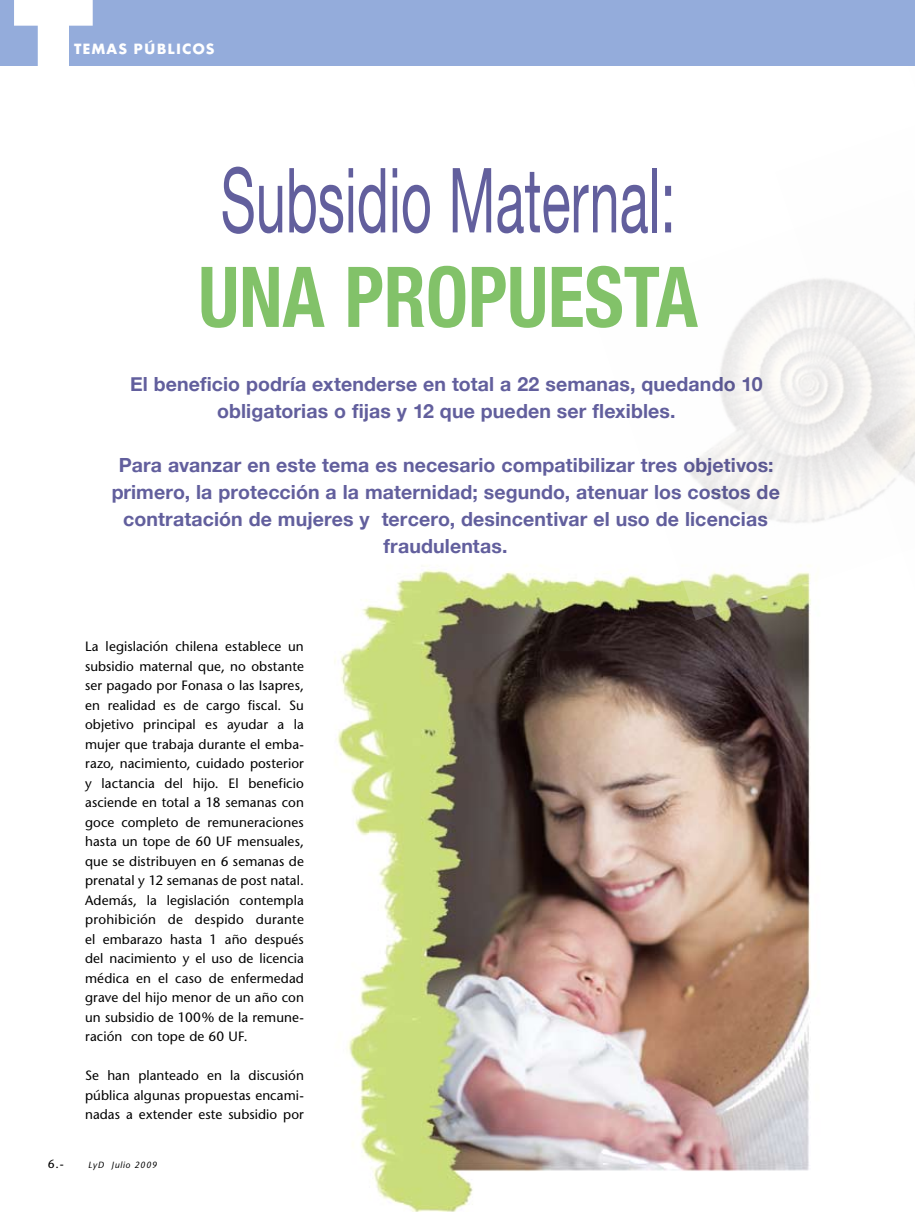
<style>
.page{position:relative;width:915px;height:1212px;background:#fff}
.page>*{position:absolute;margin:0;border:0;box-sizing:border-box;transform-origin:0 0}
.t1{font:90px "Helvetica Neue";color:#625f9d;scale:.6 1}
.t2{font:700 condensed 84px "Helvetica Neue";color:#82c269;scale:.9 1}
.t3{font:700 19.5px/27px "Helvetica Neue";letter-spacing:.005em;color:#625f9d;text-align:center}
.t4{font:13.5px/19.5px "Stone Sans";letter-spacing:.01em;color:#000}
.t5{font:13.5px "Cg Futura Maxi Bd";letter-spacing:.075em;color:#fff}
.t6{font:12px "Stone Sans";color:#000}
.t7{font:italic 9px "Stone Sans";letter-spacing:.075em;color:#000}
</style>
<div class="page">
<img style="left:334px;top:566px;width:477px;height:646px">
<img style="left:775px;top:65px;width:139px;height:577px">
<img style="left:587px;top:190px;width:327px;height:430px">
<div style="left:0;top:0;width:914px;height:65px;background:#94acdb"></div>
<svg style="left:14px;top:0;width:79px;height:66px"></svg>
<p class="t5" style="left:74px;top:40px;width:104px">TEMAS PÚBLICO</p>
<p class="t5" style="left:206px;top:40px;width:10px">S</p>
<h1 class="t1" style="left:220px;top:147px;width:759px">Subsidio Maternal:</h1>
<h2 class="t2" style="left:198px;top:246px;width:556px">UNA PROPUESTA</h2>
<h3 class="t3" style="left:130px;top:370px;width:634px">El beneficio podría extenderse en total a 22 semanas, quedando 10 obligatorias o fijas y 12 que pueden ser flexibles.</h3>
<h3 class="t3" style="left:111px;top:451px;width:669px">Para avanzar en este tema es necesario compatibilizar tres objetivos: primero, la protección a la maternidad; segundo, atenuar los costos de contratación de mujeres y tercero, desincentivar el uso de licencias fraudulentas.</h3>
<p class="t4" style="left:85px;top:637px;width:220px">La legislación chilena establece un subsidio maternal que, no obstante ser pagado por Fonasa o las Isapres, en realidad es de cargo fiscal. Su objetivo principal es ayudar a la mujer que trabaja durante el emba&shy;razo, nacimiento, cuidado posterior y lactancia del hijo. El beneficio asciende en total a 18 semanas con goce completo de remuneraciones hasta un tope de 60 UF mensuales, que se distribuyen en 6 semanas de prenatal y 12 semanas de post natal.<br>Además, la legislación contempla prohibición de despido durante el embarazo hasta 1 año después del nacimiento y el uso de licencia médica en el caso de enfermedad grave del hijo menor de un año con un subsidio de 100% de la remune&shy;ración con tope de 60 U F.</p>
<p class="t4" style="left:85px;top:1066px;width:220px;text-align:justify">Se han planteado en la discusión pública algunas propuestas encami&shy;nadas a extender este subsidio por</p>
<p class="t6" style="left:48px;top:1157px;width:18px">6.-</p>
<p class="t7" style="left:88px;top:1160px;width:70px">LyD Julio 2009</p>
</div>
